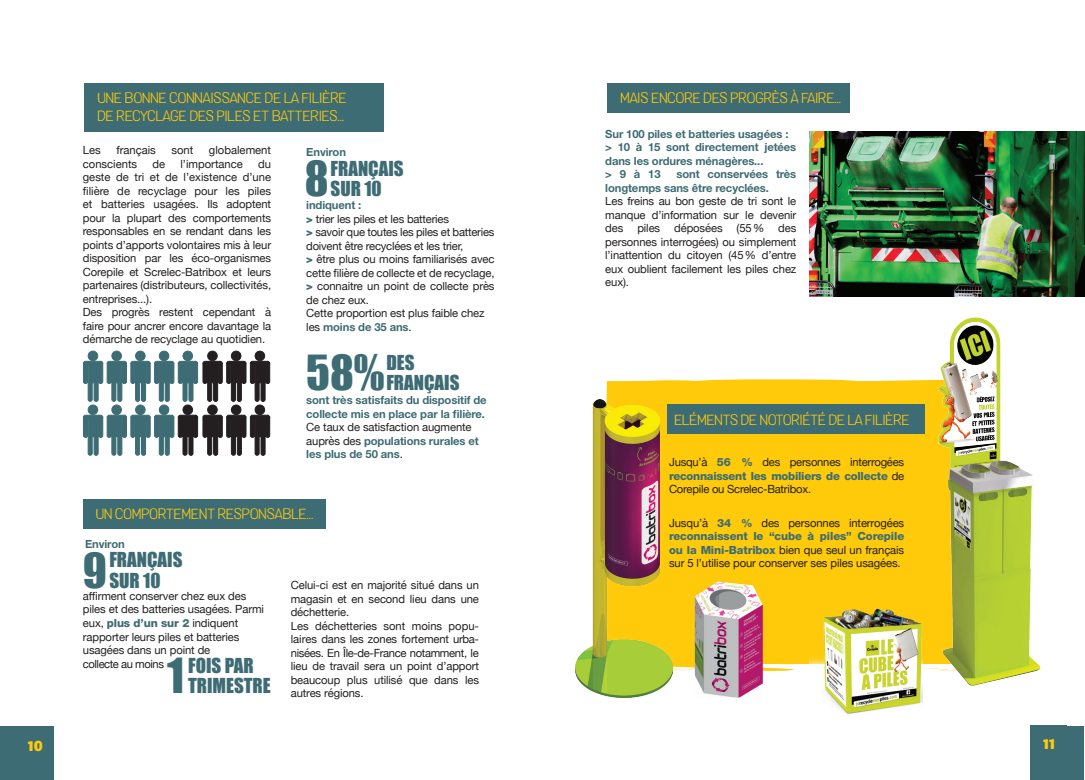
<style>
.page{position:relative;width:1085px;height:780px;background:#fff}
.page>*{position:absolute;margin:0;border:0;box-sizing:border-box;transform-origin:0 0}
.t1{font:44.38px "Impact";color:#3e6c74}
.t2{font:19px "Impact";color:#3e6c74}
.t3{font:14.62px/17.5px "Colby St Ext Lt";letter-spacing:-.035em;color:#feca0a}
.t4{font:14px "Colby St Blk";color:#feca0a}
.t5{font:11.25px/13.5px "Helvetica Neue";letter-spacing:-.01em;color:#231f20}
.t6{font:700 11.25px/13.5px "Helvetica Neue LT Std";letter-spacing:-.01em;color:#3e6c74}
.t7{font:800 11.25px "Helvetica Neue LT Std";letter-spacing:-.02em;color:#3e6c74}
.s1{font-family:"Helvetica Neue LT Std";font-weight:800;color:#3e6c74}
.s2{font-family:"Helvetica Neue";font-weight:400;color:#231f20}
</style>
<div class="page">
<div style="left:1030px;top:726px;width:53px;height:54px;background:#3e6c74"></div>
<div style="left:0;top:726px;width:54px;height:54px;background:#3e6c74"></div>
<div style="left:1030px;top:725px;width:37px;height:37px;background:#3e6c74"></div>
<div style="left:606px;top:380px;width:322px;height:290px;background:#feca0a"></div>
<img style="left:694px;top:581px;width:68px;height:116px">
<div style="left:607px;top:83px;width:243px;height:30px;background:#3e6c74"></div>
<div style="left:667px;top:405px;width:257px;height:29px;background:#3e6c74"></div>
<img style="left:809px;top:591px;width:112px;height:123px">
<img style="left:575px;top:399px;width:97px;height:298px">
<img style="left:809px;top:131px;width:275px;height:165px">
<div style="left:84px;top:83px;width:300px;height:48px;background:#3e6c74"></div>
<div style="left:83px;top:499px;width:242px;height:29px;background:#3e6c74"></div>
<img style="left:928px;top:317px;width:113px;height:369px">
<div style="left:88px;top:351px;width:10px;height:9px;background:#3e6c74;border-radius:50%"></div>
<div style="left:88px;top:351px;width:10px;height:10px;border:1px solid #3e6c74;border-radius:50%"></div>
<div style="left:88px;top:405px;width:10px;height:9px;background:#3e6c74;border-radius:50%"></div>
<div style="left:88px;top:405px;width:10px;height:9px;border:1px solid #3e6c74;border-radius:50%"></div>
<div style="left:112px;top:351px;width:9px;height:9px;background:#3e6c74;border-radius:50%"></div>
<div style="left:112px;top:351px;width:9px;height:10px;border:1px solid #3e6c74;border-radius:50%"></div>
<div style="left:112px;top:405px;width:9px;height:9px;background:#3e6c74;border-radius:50%"></div>
<div style="left:112px;top:405px;width:9px;height:9px;border:1px solid #3e6c74;border-radius:50%"></div>
<div style="left:135px;top:351px;width:10px;height:9px;background:#3e6c74;border-radius:50%"></div>
<div style="left:135px;top:351px;width:10px;height:10px;border:1px solid #3e6c74;border-radius:50%"></div>
<div style="left:135px;top:405px;width:10px;height:9px;background:#3e6c74;border-radius:50%"></div>
<div style="left:135px;top:405px;width:10px;height:9px;border:1px solid #3e6c74;border-radius:50%"></div>
<div style="left:159px;top:351px;width:10px;height:9px;background:#3e6c74;border-radius:50%"></div>
<div style="left:159px;top:351px;width:10px;height:10px;border:1px solid #3e6c74;border-radius:50%"></div>
<div style="left:159px;top:405px;width:10px;height:9px;background:#3e6c74;border-radius:50%"></div>
<div style="left:159px;top:405px;width:10px;height:9px;border:1px solid #3e6c74;border-radius:50%"></div>
<div style="left:208px;top:351px;width:9px;height:9px;background:#231f20;border-radius:50%"></div>
<div style="left:207px;top:351px;width:10px;height:10px;border:1px solid #231f20;border-radius:50%"></div>
<div style="left:208px;top:405px;width:9px;height:9px;background:#231f20;border-radius:50%"></div>
<div style="left:207px;top:405px;width:10px;height:9px;border:1px solid #231f20;border-radius:50%"></div>
<div style="left:183px;top:351px;width:9px;height:9px;background:#3e6c74;border-radius:50%"></div>
<div style="left:183px;top:351px;width:10px;height:10px;border:1px solid #3e6c74;border-radius:50%"></div>
<div style="left:183px;top:405px;width:9px;height:9px;background:#231f20;border-radius:50%"></div>
<div style="left:183px;top:405px;width:10px;height:9px;border:1px solid #231f20;border-radius:50%"></div>
<div style="left:231px;top:351px;width:10px;height:9px;background:#231f20;border-radius:50%"></div>
<div style="left:231px;top:351px;width:10px;height:10px;border:1px solid #231f20;border-radius:50%"></div>
<div style="left:231px;top:405px;width:10px;height:9px;background:#231f20;border-radius:50%"></div>
<div style="left:231px;top:405px;width:10px;height:9px;border:1px solid #231f20;border-radius:50%"></div>
<div style="left:255px;top:351px;width:9px;height:9px;background:#231f20;border-radius:50%"></div>
<div style="left:255px;top:351px;width:10px;height:10px;border:1px solid #231f20;border-radius:50%"></div>
<svg style="left:83px;top:361px;width:187px;height:40px"></svg>
<div style="left:255px;top:405px;width:9px;height:9px;background:#231f20;border-radius:50%"></div>
<div style="left:255px;top:405px;width:10px;height:9px;border:1px solid #231f20;border-radius:50%"></div>
<svg style="left:83px;top:415px;width:187px;height:40px"></svg>
<p class="t3" style="left:97px;top:89px;width:251px">UNE BONNE CONNAISSANCE DE LA FILIÈRE<br>DE RECYCLAGE DES PILES ET BATTERIES…</p>
<p class="t5" style="left:83px;top:144px;width:19px">Les</p>
<p class="t5" style="left:116px;top:144px;width:41px">français</p>
<p class="t5" style="left:171px;top:144px;width:23px">sont</p>
<p class="t5" style="left:209px;top:144px;width:64px">globalement</p>
<p class="t5" style="left:83px;top:157px;width:56px">conscients</p>
<p class="t5" style="left:152px;top:157px;width:14px">de</p>
<p class="t5" style="left:180px;top:157px;width:64px">l’importance</p>
<p class="t5" style="left:83px;top:157px;width:190px;text-indent:175px">du geste de tri et de l’existence d’une filière de recyclage pour les piles et batteries usagées. Ils adoptent pour la plupart des comportements responsables en se rendant dans les points d’apports volontaires mis à leur disposition par les éco-organismes Corepile et Screlec-Batribox et leurs partenaires (distributeurs, collectivités, entreprises...).<br>Des progrès restent cependant à faire pour ancrer encore davantage la démarche de recyclage au quotidien.</p>
<p class="t6" style="left:306px;top:145px;width:41px">Environ</p>
<h1 class="t1" style="left:305px;top:144px;width:25px">8</h1>
<h2 class="t2" style="left:330px;top:153px;width:75px">FRANÇAIS</h2>
<h2 class="t2" style="left:330px;top:174px;width:53px">SUR 10</h2>
<p class="t6" style="left:306px;top:198px;width:57px">indiquent :</p>
<p class="t5" style="left:306px;top:213px;width:190px"><span class="s1">&gt;</span> trier les piles et les batteries<br><span class="s1">&gt;</span> savoir que toutes les piles et batteries doivent être recyclées et les trier,<br><span class="s1">&gt;</span> être plus ou moins familiarisés avec cette filière de collecte et de recyclage, <span class="s1">&gt;</span> connaitre un point de collecte près de chez eux.<br>Cette proportion est plus faible chez</p>
<p class="t6" style="left:306px;top:320px;width:107px"><span class="s2">les</span> moins de 35 ans<span class="s2">.</span></p>
<h1 class="t1" style="left:306px;top:338px;width:80px">58%</h1>
<h2 class="t2" style="left:386px;top:348px;width:30px">DES</h2>
<h2 class="t2" style="left:386px;top:368px;width:75px">FRANÇAIS</h2>
<p class="t6" style="left:306px;top:393px;width:182px">sont très satisfaits du dispositif de collecte mis en place par la filière.</p>
<p class="t5" style="left:306px;top:421px;width:167px">Ce taux de satisfaction augmente</p>
<p class="t6" style="left:306px;top:433px;width:174px"><span class="s2">auprès des</span> populations rurales et les plus de 50 ans<span class="s2">.</span></p>
<p class="t3" style="left:95px;top:505px;width:220px">UN COMPORTEMENT RESPONSABLE…</p>
<p class="t6" style="left:85px;top:537px;width:41px">Environ</p>
<h1 class="t1" style="left:83px;top:535px;width:26px">9</h1>
<h2 class="t2" style="left:109px;top:545px;width:75px">FRANÇAIS</h2>
<h2 class="t2" style="left:109px;top:565px;width:53px">SUR 10</h2>
<p class="t5" style="left:83px;top:590px;width:182px">affirment conserver chez eux des piles et des batteries usagées. Parmi eux, <span class="s1">plus d’un sur 2</span> indiquent rapporter leurs piles et batteries usagées dans un point de<br>collecte au moins</p>
<h2 class="t2" style="left:188px;top:650px;width:67px">FOIS PAR</h2>
<h1 class="t1" style="left:167px;top:641px;width:18px">1</h1>
<h2 class="t2" style="left:188px;top:671px;width:84px">TRIMESTRE</h2>
<p class="t5" style="left:291px;top:579px;width:190px">Celui-ci est en majorité situé dans un magasin et en second lieu dans une déchetterie.<br>Les déchetteries sont moins popu&shy;laires dans les zones fortement urba&shy;nisées. En Île-de-France notamment, le lieu de travail sera un point d’apport beaucoup plus utilisé que dans les autres régions.</p>
<p class="t3" style="left:620px;top:89px;width:223px">MAIS ENCORE DES PROGRÈS À FAIRE…</p>
<p class="t6" style="left:605px;top:126px;width:192px">Sur 100 piles et batteries usagées : &gt; 10 à 15 sont directement jetées dans les ordures ménagères...<br>&gt; 9 à 13</p>
<p class="t6" style="left:605px;top:167px;width:192px;text-indent:71px">sont conservées très longtemps sans être recyclées.</p>
<p class="t5" style="left:605px;top:195px;width:192px;text-align:justify">Les freins au bon geste de tri sont le manque d’information sur le devenir des piles déposées (55% des personnes interrogées) ou simplement l’inattention du citoyen (45% d’entre eux oublient facilement les piles chez eux).</p>
<p class="t3" style="left:674px;top:411px;width:237px">ELÉMENTS DE NOTORIÉTÉ DE LA FILIÈRE</p>
<p class="t5" style="left:669px;top:456px;width:237px">Jusqu’à <span class="s1">56 %</span> des personnes interrogées</p>
<p class="t7" style="left:669px;top:469px;width:237px">reconnaissent les mobiliers de collecte <span class="s2">de</span></p>
<p class="t5" style="left:669px;top:483px;width:144px">Corepile ou Screlec-Batribox.</p>
<p class="t5" style="left:669px;top:516px;width:237px">Jusqu’à <span class="s1">34 %</span> des personnes interrogées</p>
<p class="t7" style="left:669px;top:529px;width:237px">reconnaissent le “cube à piles” Corepile</p>
<p class="t5" style="left:669px;top:543px;width:237px"><span class="s1">ou la Mini-Batribox</span> bien que seul un français sur 5 l’utilise pour conserver ses piles usagées.</p>
<p class="t4" style="left:28px;top:736px;width:17px">10</p>
<p class="t4" style="left:1042px;top:735px;width:14px">11</p>
</div>
